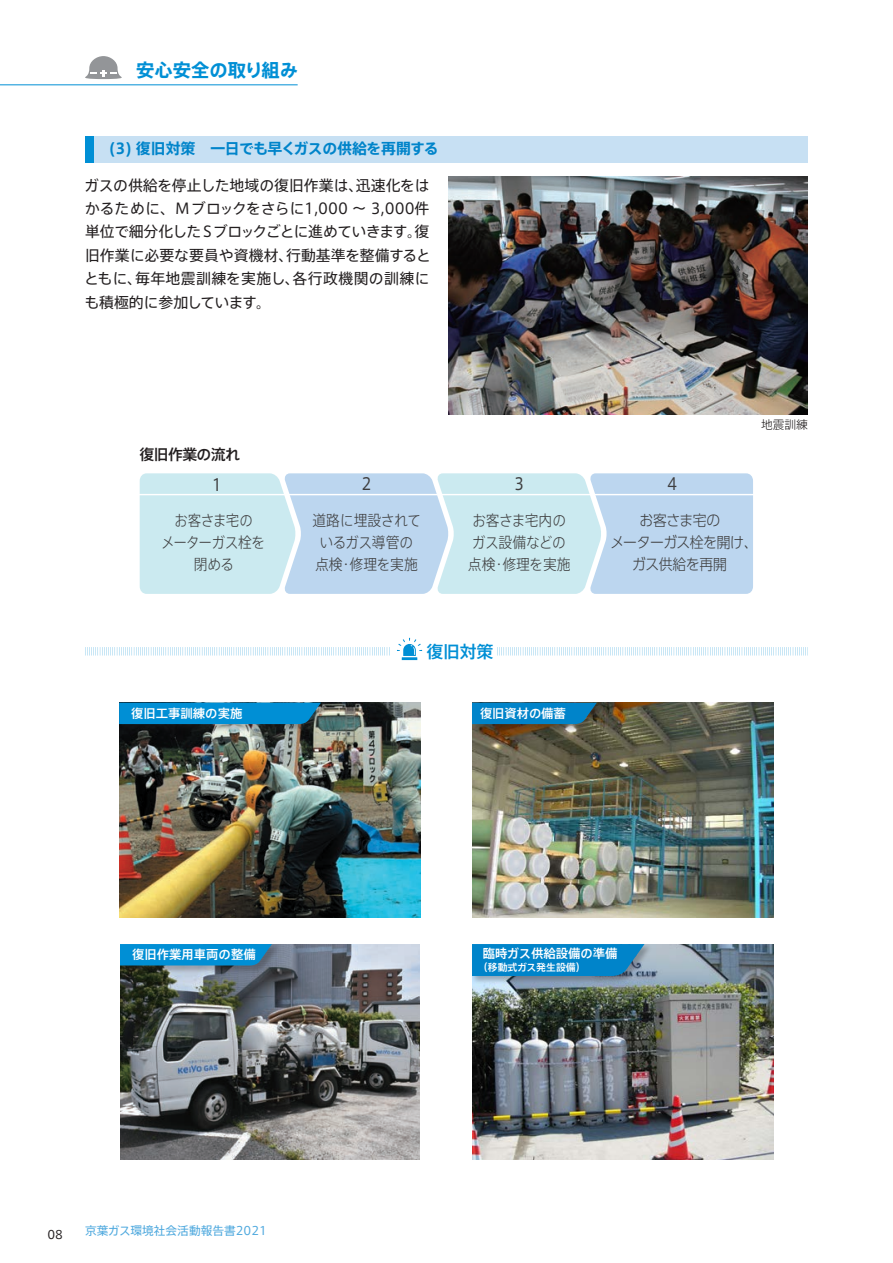
<style>
.page{position:relative;width:893px;height:1263px;background:#fff}
.page>*{position:absolute;margin:0;border:0;box-sizing:border-box;transform-origin:0 0}
.t1{font:700 18.3px "Axis Std";color:#008fd5}
.t2{font:500 16.95px "Axis Std";color:#008fd5}
.t3{font:16.65px "Axis Std";color:#3e3e3f;scale:.92 1}
.t4{font:300 15px/22px "Axis Std";letter-spacing:-.03em;color:#3e3e3f;scale:.92 1}
.t5{font:300 15px/22px "UD Shin Go Pro";letter-spacing:-.03em;color:#3e3e3f;text-align:center;scale:.92 1}
.t6{font:300 15px/22px "Axis Std";letter-spacing:-.05em;color:#3e3e3f;text-align:center;scale:.9 1}
.t7{font:14.85px/23.4px "Axis Std";color:#231f20;text-align:justify}
.t8{font:700 14.85px "Axis Std";letter-spacing:-.03em;color:#0084ca}
.t9{font:500 14.85px "Axis Std";letter-spacing:-.04em;color:#231f20}
.t10{font:500 12.3px "Axis Std";color:#fff}
.t11{font:11.7px "Axis Std";color:#4fa9de}
.t12{font:300 11.7px "Axis Std";color:#231f20}
.t13{font:11.7px "Axis Std";color:#231f20}
.t14{font:500 9.9px "Axis Std";color:#fff}
</style>
<div class="page">
<svg style="left:85px;top:56px;width:37px;height:23px"></svg>
<hr style="left:0;top:85px;width:298px;height:1px;background:#008fd5">
<div style="left:85px;top:136px;width:723px;height:27px;background:#c7e0f3"></div>
<div style="left:85px;top:136px;width:9px;height:27px;background:#008fd5"></div>
<img style="left:119px;top:703px;width:301px;height:215px">
<img style="left:120px;top:944px;width:299px;height:215px">
<img style="left:472px;top:703px;width:301px;height:215px">
<img style="left:472px;top:944px;width:301px;height:215px">
<div style="left:119px;top:702px;width:210px;height:31px;background:#231f20;opacity:.3"></div>
<div style="left:119px;top:703px;width:202px;height:21px;background:#008fd5"></div>
<div style="left:472px;top:702px;width:133px;height:31px;background:#231f20;opacity:.3"></div>
<svg style="left:472px;top:703px;width:125px;height:21px"></svg>
<div style="left:472px;top:943px;width:181px;height:42px;background:#231f20;opacity:.3"></div>
<svg style="left:472px;top:944px;width:172px;height:32px"></svg>
<svg style="left:85px;top:638px;width:723px;height:22px"></svg>
<div style="left:120px;top:943px;width:160px;height:31px;background:#231f20;opacity:.3"></div>
<svg style="left:120px;top:944px;width:152px;height:21px"></svg>
<svg style="left:140px;top:473px;width:613px;height:121px"></svg>
<hr style="left:129px;top:494px;width:638px;height:1px;background:#fff">
<img style="left:448px;top:176px;width:360px;height:238px">
<p class="t1" style="left:136px;top:56px;width:163px">安心安全の取り組み</p>
<p class="t8" style="left:109px;top:137px;width:331px">(3) 復旧対策　一日でも早くガスの供給を再開する</p>
<p class="t7" style="left:84px;top:172px;width:348px">ガスの供給を停止した地域の復旧作業は、迅速化をはかるために、Mブロックをさらに1,000 〜 3,000件単位で細分化した Sブロックごとに進めていきます。復旧作業に必要な要員や資機材、行動基準を整備するとともに、毎年地震訓練を実施し、各行政機関の訓練にも積極的に参加しています。</p>
<p class="t9" style="left:139px;top:443px;width:102px">復旧作業の流れ</p>
<p class="t3" style="left:212px;top:472px;width:13px">1</p>
<p class="t3" style="left:361px;top:472px;width:13px">2</p>
<p class="t3" style="left:514px;top:471px;width:13px">3</p>
<p class="t3" style="left:667px;top:472px;width:13px">4</p>
<p class="t6" style="left:161px;top:508px;width:117px">お客さま宅の<br>メーターガス栓を閉める</p>
<p class="t4" style="left:312px;top:508px;width:120px">道路に埋設されているガス導管の点検・修理を実施</p>
<p class="t4" style="left:468px;top:508px;width:113px">お客さま宅内のガス設備などの点検・修理を実施</p>
<p class="t5" style="left:610px;top:509px;width:162px">お客さま宅の<br>メーターガス栓を開け、ガス供給を再開</p>
<p class="t12" style="left:761px;top:416px;width:48px">地震訓練</p>
<p class="t2" style="left:426px;top:639px;width:69px">復旧対策</p>
<p class="t10" style="left:131px;top:704px;width:113px">復旧工事訓練の実施</p>
<p class="t10" style="left:480px;top:704px;width:87px">復旧資材の備蓄</p>
<p class="t10" style="left:132px;top:945px;width:125px">復旧作業用車両の整備</p>
<p class="t10" style="left:483px;top:944px;width:136px">臨時ガス供給設備の準備</p>
<p class="t14" style="left:478px;top:959px;width:109px">（移動式ガス発生設備）</p>
<p class="t13" style="left:47px;top:1226px;width:17px">08</p>
<p class="t11" style="left:85px;top:1222px;width:183px">京葉ガス環境社会活動報告書2021</p>
</div>
